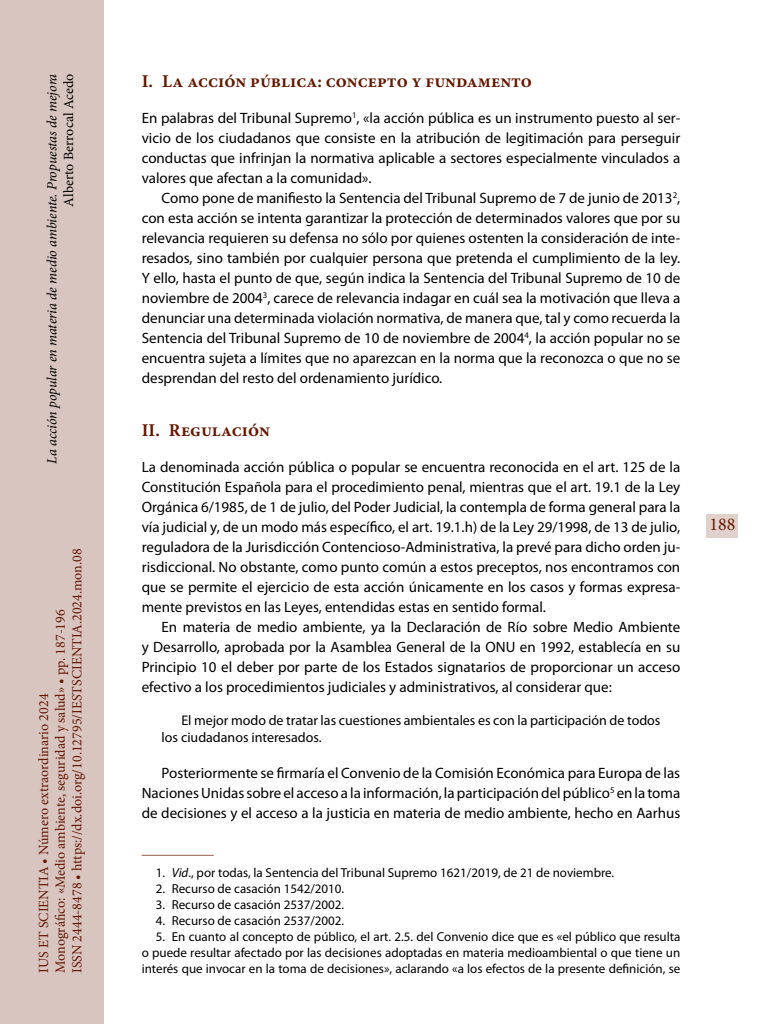
<style>
.page{position:relative;width:768px;height:1024px;background:#fff}
.page>*{position:absolute;margin:0;border:0;box-sizing:border-box;transform-origin:0 0}
.t1{font:700 18px "Minion Pro";color:#651701}
.t2{font:18px "Minion Pro";color:#651701}
.t3{font:15px/20px "Myriad Pro";color:#000;text-align:justify}
.t4{font:14px/16.8px "Minion Pro";color:#651701}
.t5{font:14px/17px "Myriad Pro";color:#000}
.t6{font:italic 14px "Minion Pro";letter-spacing:-.005em;color:#000}
.t7{font:14px "Minion Pro";letter-spacing:.005em;color:#000}
.t8{font:13px/16px "Myriad Pro";color:#000;text-align:right}
.s1{font-style:italic}
</style>
<div class="page">
<hr style="left:142px;top:855px;width:72px;height:1px;background:#935d4d">
<div style="left:0;top:0;width:103px;height:1024px;background:#d8c5c0"></div>
<div style="left:707px;top:514px;width:31px;height:24px;background:#e0d1cc"></div>
<p class="t6" style="left:42px;top:464px;width:391px;rotate:-90deg">La acción popular en materia de medio ambiente. Propuestas de mejora</p>
<p class="t7" style="left:59px;top:207px;width:134px;rotate:-90deg">Alberto Berrocal Acedo</p>
<p class="t4" style="left:35px;top:973px;width:426px;rotate:-90deg">IUS ET SCIENTIA • Número extraordinario 2024<br>Monográfico: «Medio ambiente, seguridad y salud» • pp. 187-196<br>ISSN 2444-8478 • https://dx.doi.org/10.12795/IESTSCIENTIA.2024.mon.08</p>
<p class="t1" style="left:142px;top:68px;width:392px">I. La acción pública: concepto y fundamento</p>
<p class="t3" style="left:142px;top:108px;width:540px">En palabras del Tribunal Supremo<sup>1</sup>, «la acción pública es un instrumento puesto al ser&shy;vicio de los ciudadanos que consiste en la atribución de legitimación para perseguir conductas que infrinjan la normativa aplicable a sectores especialmente vinculados a valores que afectan a la comunidad».</p>
<p class="t3" style="left:142px;top:188px;width:540px;text-indent:20px">Como pone de manifiesto la Sentencia del Tribunal Supremo de 7 de junio de 2013<sup>2</sup>, con esta acción se intenta garantizar la protección de determinados valores que por su relevancia requieren su defensa no sólo por quienes ostenten la consideración de inte&shy;resados, sino también por cualquier persona que pretenda el cumplimiento de la ley.<br>Y ello, hasta el punto de que, según indica la Sentencia del Tribunal Supremo de 10 de noviembre de 2004<sup>3</sup>, carece de relevancia indagar en cuál sea la motivación que lleva a denunciar una determinada violación normativa, de manera que, tal y como recuerda la Sentencia del Tribunal Supremo de 10 de noviembre de 2004<sup>4</sup>, la acción popular no se encuentra sujeta a límites que no aparezcan en la norma que la reconozca o que no se desprendan del resto del ordenamiento jurídico.</p>
<p class="t1" style="left:142px;top:418px;width:130px">II. Regulación</p>
<p class="t3" style="left:142px;top:458px;width:540px">La denominada acción pública o popular se encuentra reconocida en el art. 125 de la Constitución Española para el procedimiento penal, mientras que el art. 19.1 de la Ley Orgánica 6/1985, de 1 de julio, del Poder Judicial, la contempla de forma general para la vía judicial y, de un modo más específico, el art. 19.1.h) de la Ley 29/1998, de 13 de julio, reguladora de la Jurisdicción Contencioso-Administrativa, la prevé para dicho orden ju&shy;risdiccional. No obstante, como punto común a estos preceptos, nos encontramos con que se permite el ejercicio de esta acción únicamente en los casos y formas expresa&shy;mente previstos en las Leyes, entendidas estas en sentido formal.</p>
<p class="t3" style="left:142px;top:618px;width:540px;text-indent:20px">En materia de medio ambiente, ya la Declaración de Río sobre Medio Ambiente y Desarrollo, aprobada por la Asamblea General de la ONU en 1992, establecía en su Principio 10 el deber por parte de los Estados signatarios de proporcionar un acceso efectivo a los procedimientos judiciales y administrativos, al considerar que:</p>
<p class="t5" style="left:162px;top:712px;width:500px;text-indent:20px">El mejor modo de tratar las cuestiones ambientales es con la participación de todos los ciudadanos interesados.</p>
<p class="t3" style="left:142px;top:763px;width:540px;text-indent:20px">Posteriormente se firmaría el Convenio de la Comisión Económica para Europa de las Naciones Unidas sobre el acceso a la información, la participación del público<sup>5</sup> en la toma de decisiones y el acceso a la justicia en materia de medio ambiente, hecho en Aarhus</p>
<p class="t8" style="left:156px;top:865px;width:460px">1. <span class="s1">Vid</span>., por todas, la Sentencia del Tribunal Supremo 1621/2019, de 21 de noviembre.</p>
<p class="t8" style="left:156px;top:881px;width:190px">2. Recurso de casación 1542/2010.</p>
<p class="t8" style="left:156px;top:897px;width:190px">3. Recurso de casación 2537/2002.</p>
<p class="t8" style="left:156px;top:913px;width:190px">4. Recurso de casación 2537/2002.</p>
<p class="t8" style="left:142px;top:929px;width:540px">5. En cuanto al concepto de público, el art. 2.5. del Convenio dice que es «el público que resulta<br>o puede resultar afectado por las decisiones adoptadas en materia medioambiental o que tiene un</p>
<p class="t8" style="left:142px;top:961px;width:540px">interés que invocar en la toma de decisiones», aclarando «a los efectos de la presente definición, se</p>
<p class="t2" style="left:709px;top:512px;width:27px">188</p>
</div>
